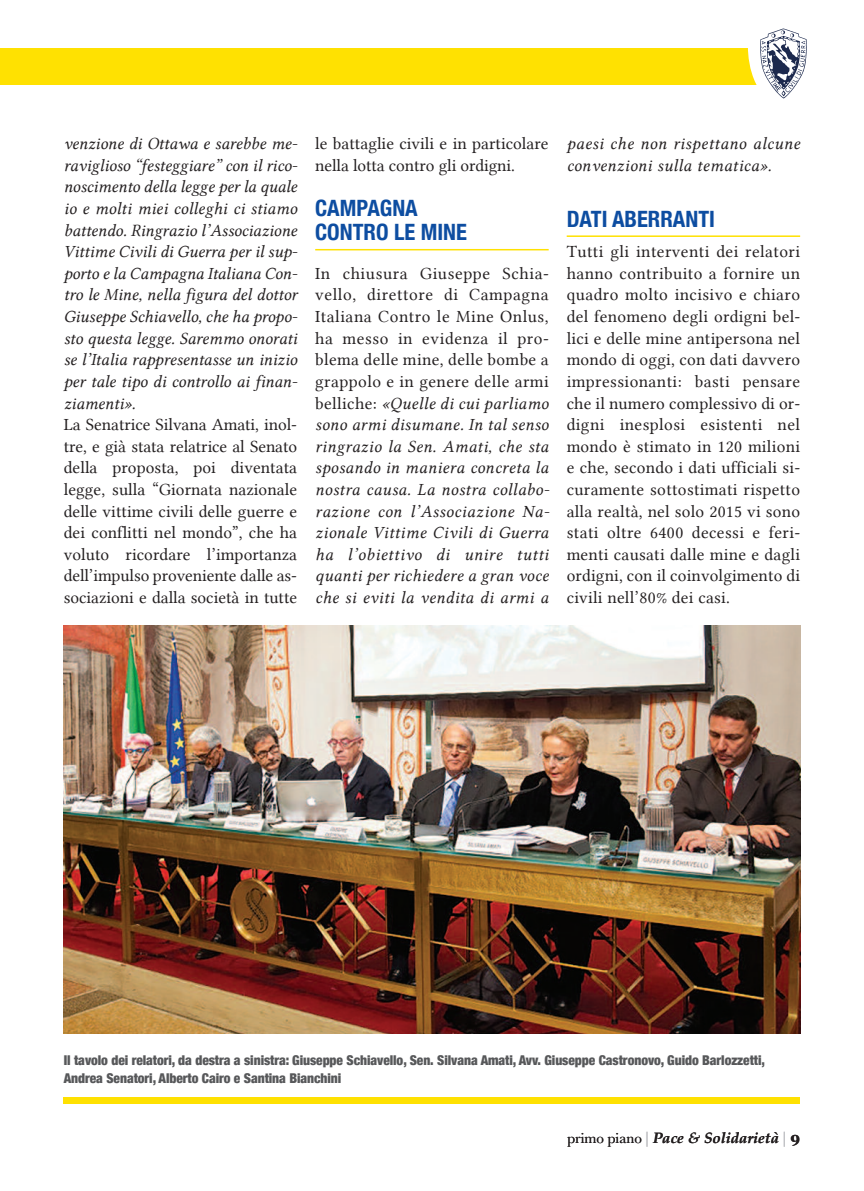
<style>
.page{position:relative;width:864px;height:1191px;background:#fff}
.page>*{position:absolute;margin:0;border:0;box-sizing:border-box;transform-origin:0 0}
.t1{font:700 condensed 22.5px/24px "Helvetica Neue";color:#0d4da1}
.t2{font:17.25px/21.6px "Lin Libertine";letter-spacing:.005em;color:#231f20;text-align:justify}
.t3{font:17.25px/21.6px "Lin Libertine I";letter-spacing:.02em;color:#231f20;text-align:justify}
.t4{font:italic 700 15px "Palatino Linotype";color:#231f20}
.t5{font:900 condensed 13.5px/17.9px "Helvetica Neue";letter-spacing:-.005em;color:#57585a}
.s1{font-family:"Lin Libertine"}
.s2{font-family:"Baskerville";font-weight:400;font-style:normal}
.s3{font-family:"Helvetica";font-weight:300;font-style:normal;color:#bcbdc0}
.s4{font-family:"Georgia";font-style:normal}
</style>
<div class="page">
<div style="left:0;top:49px;width:771px;height:36px;background:#ffe101"></div>
<svg style="left:747px;top:29px;width:59px;height:70px"></svg>
<hr style="left:315px;top:249px;width:233px;height:1px;background:#ffe101">
<hr style="left:566px;top:235px;width:233px;height:2px;background:#ffe101">
<img style="left:64px;top:625px;width:735px;height:408px">
<div style="left:64px;top:1097px;width:735px;height:6px;background:#ffe101"></div>
<p class="t3" style="left:64px;top:133px;width:235px">venzione di Ottawa e sarebbe me&shy;raviglioso “festeggiare” con il rico&shy;noscimento della legge per la quale io e molti miei colleghi ci stiamo battendo. Ringrazio l’Associazione Vittime Civili di Guerra per il sup&shy;porto e la Campagna Italiana Con&shy;tro le Mine, nella figura del dottor Giuseppe Schiavello, che ha propo&shy;sto questa legge. Saremmo onorati se l’Italia rappresentasse un inizio per tale tipo di controllo ai finan&shy;ziamenti».</p>
<p class="t2" style="left:64px;top:414px;width:235px">La Senatrice Silvana Amati, inol&shy;tre, e già stata relatrice al Senato della proposta, poi diventata legge, sulla “Giornata nazionale delle vittime civili delle guerre e dei conflitti nel mondo”, che ha voluto ricordare l’importanza dell’impulso proveniente dalle as&shy;sociazioni e dalla società in tutte</p>
<p class="t2" style="left:315px;top:133px;width:235px">le battaglie civili e in particolare nella lotta contro gli ordigni.</p>
<h1 class="t1" style="left:315px;top:196px;width:153px">CAMPAGNA<br>CONTRO LE MINE</h1>
<p class="t2" style="left:315px;top:262px;width:235px">In chiusura Giuseppe Schia&shy;vello, direttore di Campagna Italiana Contro le Mine Onlus, ha messo in evidenza il pro&shy;blema delle mine, delle bombe a grappolo e in genere delle armi</p>
<p class="t3" style="left:315px;top:392px;width:235px"><span class="s1">belliche:</span> «Quelle di cui parliamo sono armi disumane. In tal senso ringrazio la Sen. Amati, che sta sposando in maniera concreta la nostra causa. La nostra collabo&shy;razione con l’Associazione Na&shy;zionale Vittime Civili di Guerra ha l’obiettivo di unire tutti quanti per richiedere a gran voce che si eviti la vendita di armi a</p>
<p class="t3" style="left:566px;top:133px;width:235px">paesi che non rispettano alcune convenzioni sulla tematica».</p>
<h1 class="t1" style="left:566px;top:207px;width:150px">DATI ABERRANTI</h1>
<p class="t2" style="left:566px;top:241px;width:235px">Tutti gli interventi dei relatori hanno contribuito a fornire un quadro molto incisivo e chiaro del fenomeno degli ordigni bel&shy;lici e delle mine antipersona nel mondo di oggi, con dati davvero impressionanti: basti pensare che il numero complessivo di or&shy;digni inesplosi esistenti nel mondo è stimato in 120 milioni e che, secondo i dati ufficiali si&shy;curamente sottostimati rispetto alla realtà, nel solo 2015 vi sono stati oltre 6400 decessi e feri&shy;menti causati dalle mine e dagli ordigni, con il coinvolgimento di civili nell’80% dei casi.</p>
<p class="t5" style="left:64px;top:1051px;width:702px">Il tavolo dei relatori, da destra a sinistra: Giuseppe Schiavello, Sen. Silvana Amati, Avv. Giuseppe Castronovo, Guido Barlozzetti,<br>Andrea Senatori, Alberto Cairo e Santina Bianchini</p>
<p class="t4" style="left:567px;top:1127px;width:234px"><span class="s2">primo piano</span> <span class="s3">|</span> Pace &amp; Solidarietà <span class="s3">|</span> <span class="s4">9</span></p>
</div>
